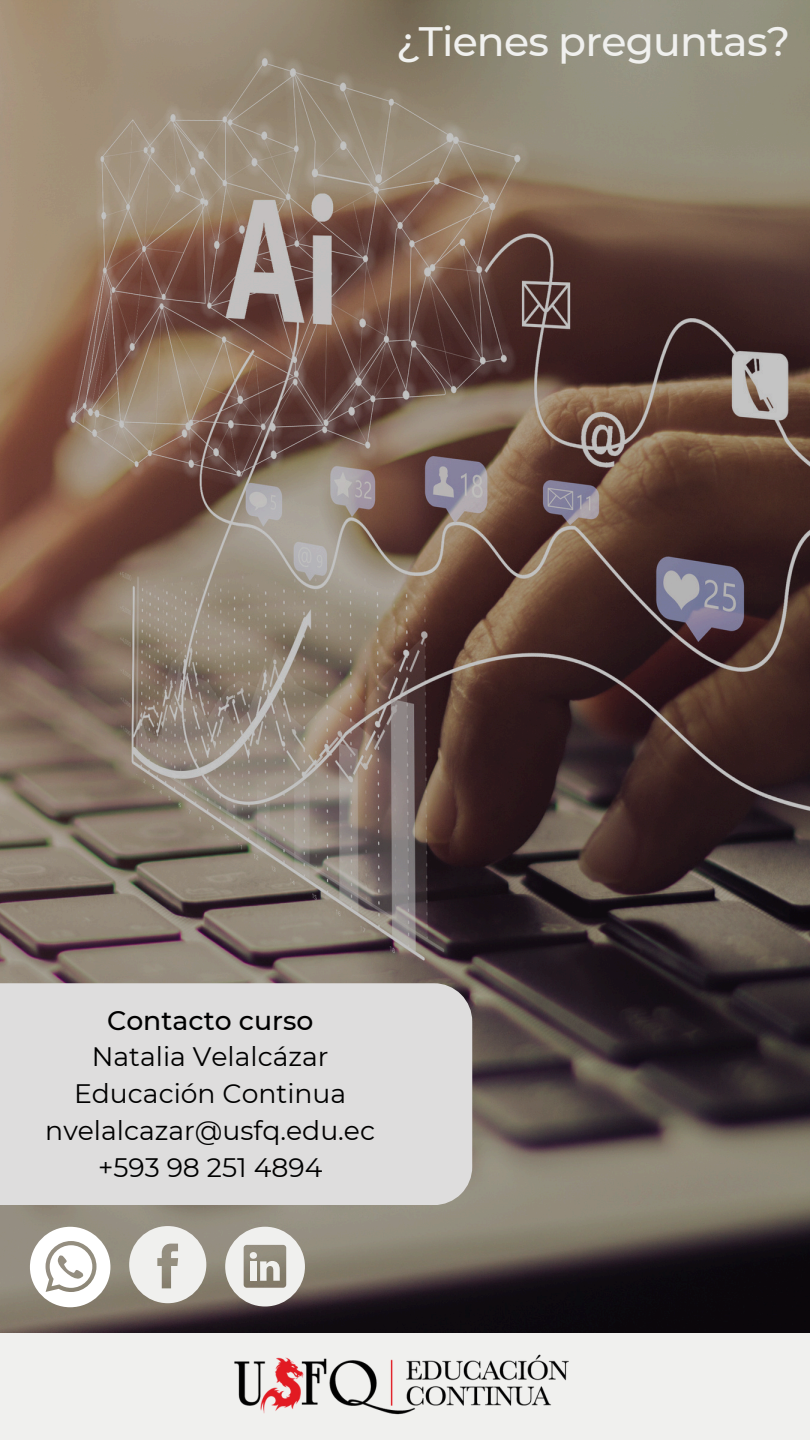
<style>
.page{position:relative;width:810px;height:1440px;background:#fff}
.page>*{position:absolute;margin:0;border:0;box-sizing:border-box;transform-origin:0 0}
.t1{font:500 41px "Montserrat";letter-spacing:-.02em;color:#f0f0ee}
.t2{font:26.7px "Montserrat";color:#000}
.t3{font:500 26.7px "Montserrat";color:#000}
</style>
<div class="page">
<img style="left:0;top:0;width:810px;height:1333px">
<svg style="left:129px;top:1226px;width:77px;height:77px"></svg>
<svg style="left:225px;top:1227px;width:80px;height:79px"></svg>
<div style="left:250px;top:1252px;width:7px;height:7px;background:#f0f0ee;border-radius:50%"></div>
<div style="left:0;top:983px;width:472px;height:222px;background:#dedddd"></div>
<svg style="left:30px;top:1227px;width:80px;height:80px"></svg>
<div style="left:0;top:1333px;width:810px;height:107px;background:#f0f0ee"></div>
<img style="left:234px;top:1354px;width:335px;height:61px">
<p class="t1" style="left:396px;top:16px;width:396px">¿Tienes preguntas?</p>
<p class="t3" style="left:107px;top:1004px;width:208px">Contacto curso</p>
<h1 class="t2" style="left:92px;top:1041px;width:238px">Natalia Velalcázar</h1>
<p class="t2" style="left:74px;top:1077px;width:274px">Educación Continua</p>
<p class="t2" style="left:45px;top:1114px;width:331px">nvelalcazar@usfq.edu.ec</p>
<p class="t2" style="left:98px;top:1151px;width:226px">+593 98 251 4894</p>
</div>
